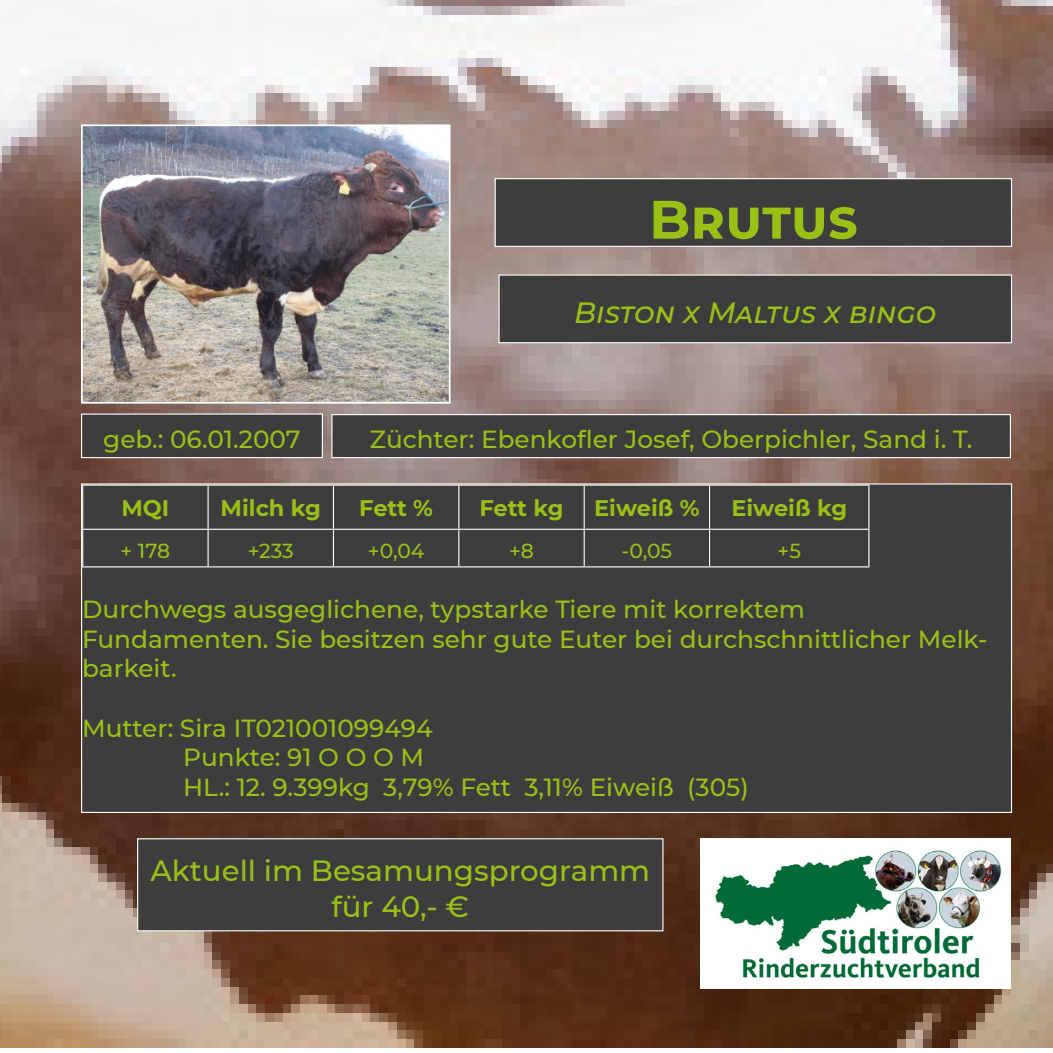
<style>
.page{position:relative;width:1053px;height:1053px;background:#fff}
.page>*{position:absolute;margin:0;border:0;box-sizing:border-box;transform-origin:0 0}
.t1{font:700 54px "Montserrat";color:#9ac016}
.t2{font:500 29.25px/35.1px "Montserrat";color:#9ac016;text-align:center}
.t3{font:italic 500 29.25px "Montserrat";color:#9ac016}
.t4{font:500 24.75px/29.7px "Montserrat";color:#9ac016}
.t5{font:700 22.5px "Montserrat";color:#9ac016}
.t6{font:500 20.25px "Montserrat";color:#9ac016}
</style>
<div class="page">
<img style="left:0;top:0;width:1052px;height:1047px">
<div style="left:495px;top:179px;width:516px;height:67px;background:#3d3d3d"></div>
<div style="left:494px;top:178px;width:517px;height:69px;border:1px solid #fff"></div>
<div style="left:499px;top:275px;width:512px;height:67px;background:#3d3d3d"></div>
<div style="left:498px;top:274px;width:513px;height:69px;border:1px solid #fff"></div>
<div style="left:138px;top:838px;width:525px;height:92px;background:#3d3d3d"></div>
<div style="left:137px;top:838px;width:526px;height:93px;border:1px solid #fff"></div>
<div style="left:82px;top:484px;width:929px;height:328px;background:#3d3d3d"></div>
<hr style="left:207px;top:485px;width:2px;height:43px;background:#fff">
<hr style="left:333px;top:485px;width:1px;height:43px;background:#fff">
<hr style="left:458px;top:485px;width:1px;height:43px;background:#fff">
<hr style="left:583px;top:485px;width:1px;height:43px;background:#fff">
<hr style="left:709px;top:485px;width:1px;height:43px;background:#fff">
<hr style="left:868px;top:485px;width:1px;height:43px;background:#fff">
<hr style="left:82px;top:528px;width:126px;height:2px;background:#fff">
<hr style="left:208px;top:528px;width:125px;height:2px;background:#fff">
<hr style="left:207px;top:530px;width:2px;height:36px;background:#fff">
<hr style="left:333px;top:528px;width:126px;height:2px;background:#fff">
<hr style="left:333px;top:530px;width:1px;height:36px;background:#fff">
<hr style="left:459px;top:528px;width:125px;height:2px;background:#fff">
<hr style="left:458px;top:530px;width:1px;height:36px;background:#fff">
<hr style="left:584px;top:528px;width:125px;height:2px;background:#fff">
<hr style="left:583px;top:530px;width:1px;height:36px;background:#fff">
<hr style="left:709px;top:528px;width:160px;height:2px;background:#fff">
<hr style="left:709px;top:530px;width:1px;height:36px;background:#fff">
<hr style="left:868px;top:530px;width:1px;height:36px;background:#fff">
<hr style="left:82px;top:566px;width:126px;height:1px;background:#fff">
<hr style="left:208px;top:566px;width:125px;height:1px;background:#fff">
<hr style="left:333px;top:566px;width:126px;height:1px;background:#fff">
<hr style="left:459px;top:566px;width:125px;height:1px;background:#fff">
<hr style="left:584px;top:566px;width:125px;height:1px;background:#fff">
<hr style="left:709px;top:566px;width:160px;height:1px;background:#fff">
<img style="left:84px;top:127px;width:363px;height:273px">
<div style="left:81px;top:124px;width:369px;height:279px;border:2px solid #fff"></div>
<div style="left:82px;top:414px;width:240px;height:43px;background:#3d3d3d"></div>
<div style="left:81px;top:413px;width:242px;height:45px;border:1px solid #fff"></div>
<div style="left:332px;top:414px;width:678px;height:43px;background:#3d3d3d"></div>
<div style="left:331px;top:414px;width:679px;height:44px;border:1px solid #fff"></div>
<img style="left:700px;top:838px;width:310px;height:150px">
<p class="t1" style="left:649px;top:180px;width:210px">Brutus</p>
<p class="t3" style="left:574px;top:292px;width:364px">Biston x Maltus x bingo</p>
<p class="t4" style="left:103px;top:423px;width:199px">geb.: 06.01.2007</p>
<p class="t4" style="left:370px;top:423px;width:604px">Züchter: Ebenkofler Josef, Oberpichler, Sand i. T.</p>
<p class="t5" style="left:121px;top:491px;width:49px">MQI</p>
<p class="t5" style="left:221px;top:491px;width:102px">Milch kg</p>
<p class="t5" style="left:359px;top:491px;width:75px">Fett %</p>
<p class="t5" style="left:479px;top:491px;width:86px">Fett kg</p>
<p class="t5" style="left:594px;top:491px;width:107px">Eiweiß %</p>
<p class="t5" style="left:731px;top:491px;width:117px">Eiweiß kg</p>
<p class="t6" style="left:121px;top:536px;width:51px">+ 178</p>
<p class="t6" style="left:248px;top:536px;width:48px">+233</p>
<p class="t6" style="left:368px;top:536px;width:58px">+0,04</p>
<p class="t6" style="left:509px;top:536px;width:26px">+8</p>
<p class="t6" style="left:621px;top:536px;width:52px">-0,05</p>
<p class="t6" style="left:777px;top:536px;width:25px">+5</p>
<p class="t4" style="left:82px;top:593px;width:907px">Durchwegs ausgeglichene, typstarke Tiere mit korrektem<br>Fundamenten. Sie besitzen sehr gute Euter bei durchschnittlicher Melk&shy;barkeit.</p>
<p class="t4" style="left:82px;top:712px;width:352px">Mutter: Sira IT021001099494</p>
<p class="t4" style="left:183px;top:741px;width:242px">Punkte: 91 O O O M</p>
<p class="t4" style="left:183px;top:771px;width:567px">HL.: 12. 9.399kg 3,79% Fett 3,11% Eiweiß (305)</p>
<p class="t2" style="left:150px;top:852px;width:501px">Aktuell im Besamungsprogramm für 40,- €</p>
</div>
